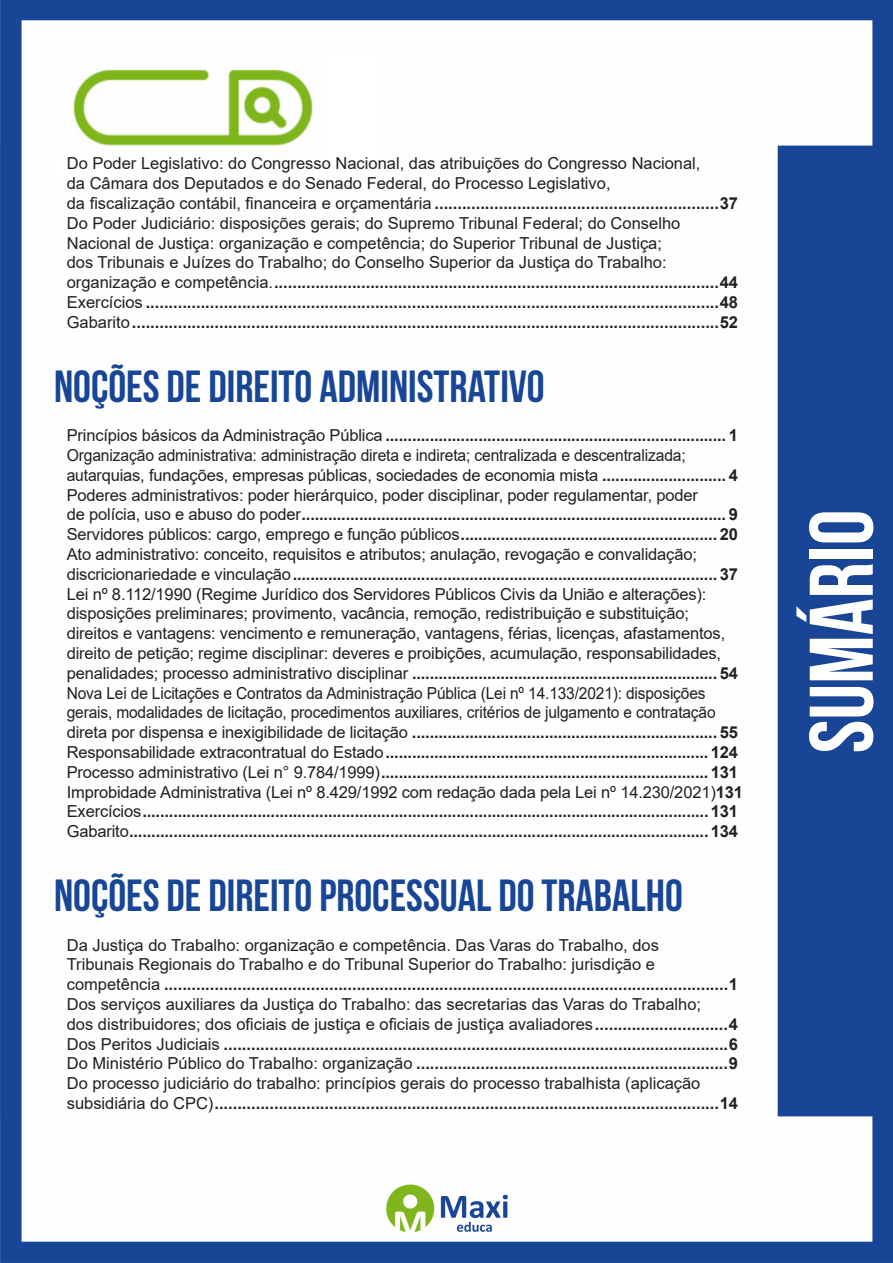
<style>
.page{position:relative;width:893px;height:1263px;background:#fff}
.page>*{position:absolute;margin:0;border:0;box-sizing:border-box;transform-origin:0 0}
.t1{font:700 90px "Bebas Neue";color:#fff}
.t2{font:700 45px "Bebas Neue";color:#184696}
.Tabulação{font:700 16.5px "Arial";letter-spacing:-.01em;color:#231f20}
.Tabulação-2{font:16.5px "Arial";letter-spacing:-.01em;color:#231f20}
.Tabulação-3{font:16.5px "Arial";letter-spacing:-.01em;color:#231f20;scale:.95 1}
.Tabulação-4{font:16.5px "Arial";letter-spacing:-.01em;color:#231f20;scale:.94 1}
.s1{font-weight:400}
.s2{font-weight:700}
</style>
<div class="page">
<img style="left:0;top:0;width:893px;height:1263px">
<div style="left:55px;top:55px;width:327px;height:121px;background:#fff"></div>
<img style="left:54px;top:54px;width:271px;height:102px">
<p class="Tabulação-2" style="left:67px;top:152px;width:635px">Do Poder Legislativo: do Congresso Nacional, das atribuições do Congresso Nacional,</p>
<p class="Tabulação-2" style="left:67px;top:172px;width:545px">da Câmara dos Deputados e do Senado Federal, do Processo Legislativo,</p>
<p class="Tabulação" style="left:67px;top:192px;width:673px"><span class="s1">da fiscalização contábil, financeira e orçamentária</span> ..............................................................37</p>
<p class="Tabulação-2" style="left:67px;top:212px;width:615px">Do Poder Judiciário: disposições gerais; do Supremo Tribunal Federal; do Conselho</p>
<p class="Tabulação-2" style="left:67px;top:231px;width:597px">Nacional de Justiça: organização e competência; do Superior Tribunal de Justiça;</p>
<p class="Tabulação-2" style="left:67px;top:251px;width:601px">dos Tribunais e Juízes do Trabalho; do Conselho Superior da Justiça do Trabalho:</p>
<p class="Tabulação" style="left:67px;top:271px;width:673px"><span class="s1">organização e competência.</span>.................................................................................................44</p>
<p class="Tabulação" style="left:67px;top:291px;width:673px"><span class="s1">Exercícios</span> .............................................................................................................................48</p>
<p class="Tabulação" style="left:67px;top:310px;width:673px"><span class="s1">Gabarito</span>................................................................................................................................52</p>
<p class="t2" style="left:54px;top:361px;width:492px">NOÇÕES DE DIREITO ADMINISTRATIVO</p>
<p class="Tabulação" style="left:67px;top:424px;width:673px"><span class="s1">Princípios básicos da Administração Pública</span> ............................................................................. 1</p>
<p class="Tabulação-3" style="left:67px;top:444px;width:653px">Organização administrativa: administração direta e indireta; centralizada e descentralizada;</p>
<p class="Tabulação-3" style="left:67px;top:464px;width:708px">autarquias, fundações, empresas públicas, sociedades de economia mista <span class="s2">............................ 4</span></p>
<p class="Tabulação-2" style="left:67px;top:483px;width:633px">Poderes administrativos: poder hierárquico, poder disciplinar, poder regulamentar, poder</p>
<p class="Tabulação" style="left:67px;top:503px;width:673px"><span class="s1">de polícia, uso e abuso do poder</span>................................................................................................ 9</p>
<p class="Tabulação" style="left:67px;top:523px;width:673px"><span class="s1">Servidores públicos: cargo, emprego e função públicos</span>.......................................................... 20</p>
<p class="Tabulação-2" style="left:67px;top:543px;width:632px">Ato administrativo: conceito, requisitos e atributos; anulação, revogação e convalidação;</p>
<p class="Tabulação" style="left:67px;top:562px;width:673px"><span class="s1">discricionariedade e vinculação</span>................................................................................................ 37</p>
<p class="Tabulação-2" style="left:67px;top:582px;width:641px">Lei nº 8.112/1990 (Regime Jurídico dos Servidores Públicos Civis da União e alterações):</p>
<p class="Tabulação-2" style="left:67px;top:602px;width:624px">disposições preliminares; provimento, vacância, remoção, redistribuição e substituição;</p>
<p class="Tabulação-2" style="left:67px;top:622px;width:660px">direitos e vantagens: vencimento e remuneração, vantagens, férias, licenças, afastamentos,</p>
<p class="Tabulação-2" style="left:67px;top:642px;width:656px">direito de petição; regime disciplinar: deveres e proibições, acumulação, responsabilidades,</p>
<p class="Tabulação" style="left:67px;top:661px;width:673px"><span class="s1">penalidades; processo administrativo disciplinar</span> ..................................................................... 54</p>
<p class="Tabulação-4" style="left:67px;top:681px;width:681px">Nova Lei de Licitações e Contratos da Administração Pública (Lei nº 14.133/2021): disposições</p>
<p class="Tabulação-4" style="left:67px;top:701px;width:692px">gerais, modalidades de licitação, procedimentos auxiliares, critérios de julgamento e contratação</p>
<p class="Tabulação" style="left:67px;top:721px;width:673px"><span class="s1">direta por dispensa e inexigibilidade de licitação</span> ..................................................................... 55</p>
<p class="Tabulação" style="left:67px;top:741px;width:673px"><span class="s1">Responsabilidade extracontratual do Estado</span>......................................................................... 124</p>
<p class="Tabulação" style="left:67px;top:760px;width:673px"><span class="s1">Processo administrativo (Lei n° 9.784/1999)</span>.......................................................................... 131</p>
<p class="Tabulação-2" style="left:67px;top:780px;width:678px">Improbidade Administrativa (Lei nº 8.429/1992 com redação dada pela Lei nº 14.230/2021)<span class="s2">131</span></p>
<p class="Tabulação" style="left:67px;top:800px;width:673px"><span class="s1">Exercícios</span>................................................................................................................................131</p>
<p class="Tabulação" style="left:67px;top:820px;width:673px"><span class="s1">Gabarito</span>...................................................................................................................................134</p>
<p class="t2" style="left:54px;top:871px;width:630px">NOÇÕES DE DIREITO PROCESSUAL DO TRABALHO</p>
<p class="Tabulação-2" style="left:67px;top:933px;width:594px">Da Justiça do Trabalho: organização e competência. Das Varas do Trabalho, dos</p>
<p class="Tabulação-2" style="left:67px;top:953px;width:590px">Tribunais Regionais do Trabalho e do Tribunal Superior do Trabalho: jurisdição e</p>
<p class="Tabulação" style="left:67px;top:973px;width:673px"><span class="s1">competência</span> ...........................................................................................................................1</p>
<p class="Tabulação-2" style="left:67px;top:993px;width:636px">Dos serviços auxiliares da Justiça do Trabalho: das secretarias das Varas do Trabalho;</p>
<p class="Tabulação-2" style="left:67px;top:1013px;width:673px">dos distribuidores; dos oficiais de justiça e oficiais de justiça avaliadores<span class="s2">.............................4</span></p>
<p class="Tabulação" style="left:67px;top:1032px;width:673px"><span class="s1">Dos Peritos Judiciais</span> ..............................................................................................................6</p>
<p class="Tabulação" style="left:67px;top:1052px;width:673px"><span class="s1">Do Ministério Público do Trabalho: organização</span> ....................................................................9</p>
<p class="Tabulação-2" style="left:67px;top:1072px;width:635px">Do processo judiciário do trabalho: princípios gerais do processo trabalhista (aplicação</p>
<p class="Tabulação" style="left:67px;top:1092px;width:673px"><span class="s1">subsidiária do CPC)</span>..............................................................................................................14</p>
<h1 class="t1" style="left:792px;top:753px;width:245px;rotate:-90deg">SUMÁRIO</h1>
</div>
